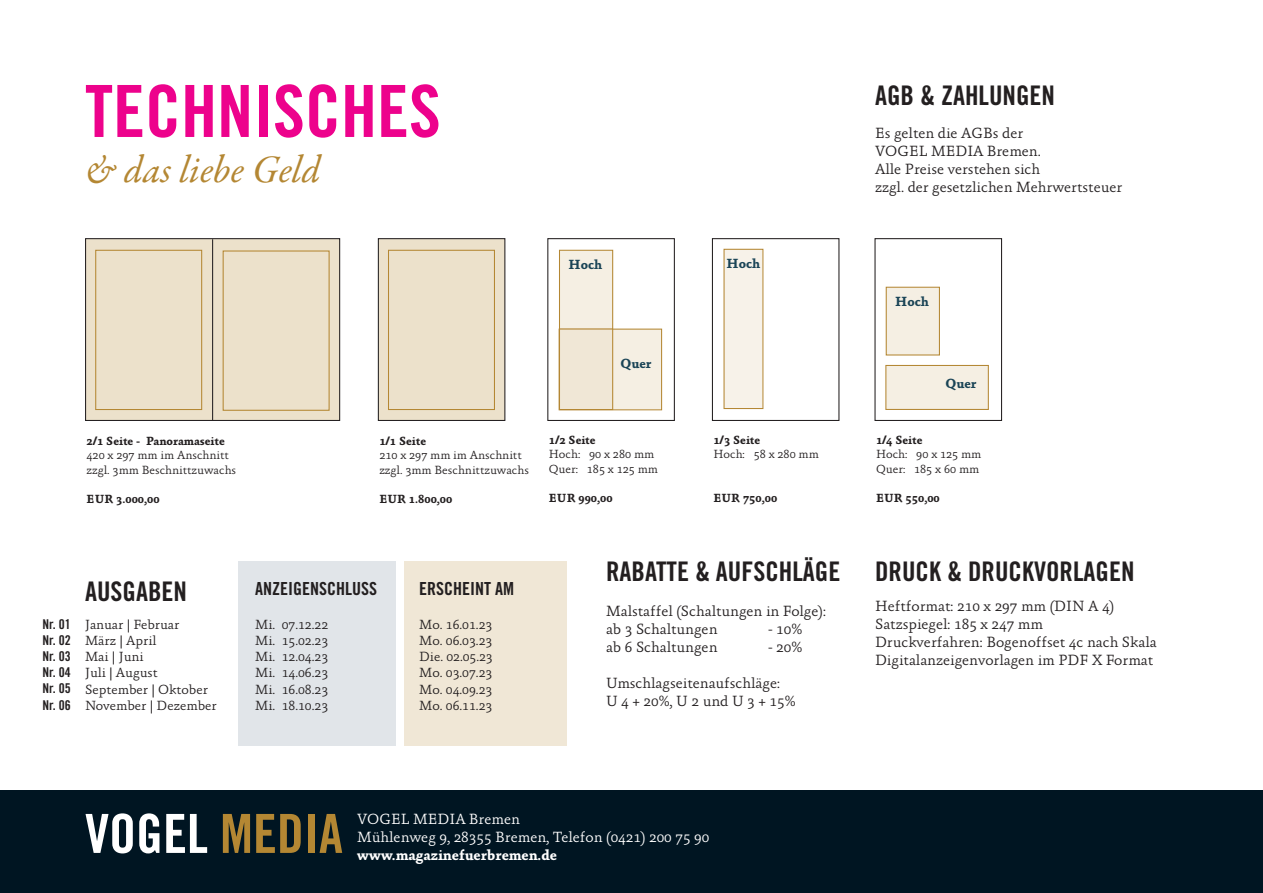
<style>
.page{position:relative;width:1263px;height:893px;background:#fff}
.page>*{position:absolute;margin:0;border:0;box-sizing:border-box;transform-origin:0 0}
.t1{font:72px "Trade Gothic Bold Cond Twenty";color:#ed028c}
.t2{font:54px "Trade Gothic Bold Cond Twenty";color:#fff}
.t3{font:italic 39px "Garamond Premr Pro";color:#b48733}
.t4{font:27px "Trade Gothic Bold Cond Twenty";color:#231f20}
.t5{font:18px "Trade Gothic Bold Cond Twenty";color:#231f20}
.t6{font:300 15px/18px "Absara";color:#231f20}
.t7{font:300 15px/18px "Absara";color:#fff}
.t8{font:700 15px "Absara OT";color:#fff}
.t9{font:300 13.5px/16.2px "Absara";color:#231f20;text-align:justify}
.t10{font:300 13.5px "Absara";color:#fff}
.t11{font:13.5px/16.2px "Trade Gothic Bold Cond Twenty";color:#231f20;text-align:justify}
.t12{font:700 13.5px "Absara OT";color:#1a4456}
.t13{font:300 12px/14.4px "Absara";color:#231f20}
.t14{font:700 12px "Absara OT";color:#231f20}
.s1{color:#b48733}
</style>
<div class="page">
<div style="left:238px;top:561px;width:158px;height:184px;background:#e1e5e9"></div>
<div style="left:404px;top:561px;width:162px;height:184px;background:#f0e7d6"></div>
<div style="left:378px;top:239px;width:127px;height:181px;background:#ece1cb"></div>
<div style="left:378px;top:238px;width:127px;height:183px;border:1px solid #231f20"></div>
<div style="left:388px;top:250px;width:107px;height:160px;border:1px solid #b48733"></div>
<div style="left:86px;top:239px;width:254px;height:181px;background:#ece1cb"></div>
<div style="left:85px;top:238px;width:255px;height:183px;border:1px solid #231f20"></div>
<div style="left:95px;top:250px;width:107px;height:160px;border:1px solid #b48733"></div>
<div style="left:223px;top:250px;width:107px;height:161px;border:1px solid #b48733"></div>
<div style="left:547px;top:238px;width:128px;height:183px;border:1px solid #231f20"></div>
<div style="left:560px;top:330px;width:101px;height:79px;background:#f5efe3"></div>
<div style="left:559px;top:329px;width:103px;height:81px;border:1px solid #b48733"></div>
<div style="left:712px;top:238px;width:127px;height:183px;border:1px solid #231f20"></div>
<div style="left:874px;top:238px;width:128px;height:183px;border:1px solid #231f20"></div>
<div style="left:560px;top:251px;width:52px;height:78px;background:#f5efe3"></div>
<div style="left:560px;top:330px;width:52px;height:79px;background:#f0e7d6"></div>
<hr style="left:560px;top:329px;width:52px;height:1px;background:#cdaf7a">
<div style="left:559px;top:250px;width:54px;height:160px;border:1px solid #b48733"></div>
<div style="left:724px;top:250px;width:38px;height:158px;background:#f7f2e9"></div>
<div style="left:886px;top:366px;width:102px;height:43px;background:#f5efe3"></div>
<div style="left:885px;top:365px;width:104px;height:45px;border:1px solid #b48733"></div>
<div style="left:887px;top:288px;width:52px;height:66px;background:#f5efe3"></div>
<div style="left:886px;top:287px;width:54px;height:68px;border:1px solid #b48733"></div>
<div style="left:0;top:791px;width:1263px;height:102px;background:#001522"></div>
<hr style="left:212px;top:239px;width:1px;height:181px;background:#231f20">
<h1 class="t1" style="left:85px;top:85px;width:357px">TECHNISCHES</h1>
<h3 class="t3" style="left:85px;top:154px;width:237px">&amp; das liebe Geld</h3>
<h3 class="t4" style="left:875px;top:85px;width:181px">AGB &amp; ZAHLUNGEN</h3>
<p class="t6" style="left:875px;top:126px;width:249px">Es gelten die AGBs der<br>VOGEL MEDIA Bremen.<br>Alle Preise verstehen sich<br>zzgl. der gesetzlichen Mehrwertsteuer</p>
<p class="t12" style="left:568px;top:260px;width:35px">Hoch</p>
<p class="t12" style="left:726px;top:259px;width:35px">Hoch</p>
<p class="t12" style="left:895px;top:297px;width:35px">Hoch</p>
<p class="t14" style="left:87px;top:436px;width:140px">2/1 Seite - Panoramaseite</p>
<p class="t13" style="left:87px;top:450px;width:151px">420 x 297 mm im Anschnitt zzgl. 3mm Beschnittzuwachs</p>
<p class="t14" style="left:87px;top:494px;width:75px">EUR 3.000,00</p>
<p class="t14" style="left:379px;top:436px;width:48px">1/1 Seite</p>
<p class="t13" style="left:379px;top:450px;width:151px">210 x 297 mm im Anschnitt zzgl. 3mm Beschnittzuwachs</p>
<p class="t14" style="left:379px;top:494px;width:75px">EUR 1.800,00</p>
<h3 class="t4" style="left:85px;top:581px;width:103px">AUSGABEN</h3>
<p class="t5" style="left:255px;top:581px;width:123px">ANZEIGENSCHLUSS</p>
<p class="t5" style="left:419px;top:581px;width:96px">ERSCHEINT AM</p>
<p class="t11" style="left:43px;top:617px;width:30px">Nr. 01<br>Nr. 02<br>Nr. 03<br>Nr. 04<br>Nr. 05<br>Nr. 06</p>
<p class="t9" style="left:85px;top:618px;width:133px;text-align:left">Januar | Februar<br>März | April<br>Mai | Juni<br>Juli | August<br>September | Oktober<br>November | Dezember</p>
<p class="t9" style="left:255px;top:618px;width:75px">Mi. 07.12.22<br>Mi. 15.02.23<br>Mi. 12.04.23<br>Mi. 14.06.23<br>Mi. 16.08.23<br>Mi. 18.10.23</p>
<p class="t9" style="left:419px;top:618px;width:75px">Mo. 16.01.23<br>Mo. 06.03.23<br>Die. 02.05.23<br>Mo. 03.07.23<br>Mo. 04.09.23<br>Mo. 06.11.23</p>
<p class="t12" style="left:620px;top:359px;width:32px">Quer</p>
<p class="t14" style="left:549px;top:435px;width:48px">1/2 Seite</p>
<p class="t13" style="left:549px;top:449px;width:111px">Hoch: 90 x 280 mm<br>Quer: 185 x 125 mm</p>
<p class="t14" style="left:549px;top:493px;width:65px">EUR 990,00</p>
<p class="t14" style="left:713px;top:435px;width:48px">1/3 Seite</p>
<p class="t13" style="left:713px;top:449px;width:107px">Hoch: 58 x 280 mm</p>
<p class="t14" style="left:713px;top:493px;width:65px">EUR 750,00</p>
<p class="t12" style="left:945px;top:379px;width:32px">Quer</p>
<p class="t14" style="left:876px;top:435px;width:48px">1/4 Seite</p>
<p class="t13" style="left:876px;top:449px;width:107px">Hoch: 90 x 125 mm<br>Quer: 185 x 60 mm</p>
<p class="t14" style="left:876px;top:493px;width:65px">EUR 550,00</p>
<h3 class="t4" style="left:606px;top:561px;width:236px">RABATTE &amp; AUFSCHLÄGE</h3>
<h3 class="t4" style="left:875px;top:561px;width:261px">DRUCK &amp; DRUCKVORLAGEN</h3>
<p class="t6" style="left:606px;top:604px;width:222px">Malstaffel (Schaltungen in Folge): ab 3 Schaltungen</p>
<p class="t6" style="left:768px;top:622px;width:36px">- 10%</p>
<p class="t6" style="left:606px;top:640px;width:113px">ab 6 Schaltungen</p>
<p class="t6" style="left:768px;top:640px;width:36px">- 20%</p>
<p class="t6" style="left:606px;top:676px;width:191px">Umschlagseitenaufschläge:<br>U4+20%,U2undU3+15%</p>
<p class="t6" style="left:875px;top:599px;width:283px">Heftformat: 210 x 297 mm (DIN A 4)<br>Satzspiegel: 185 x 247 mm<br>Druckverfahren: Bogenoffset 4c nach Skala Digitalanzeigenvorlagen im PDF X Format</p>
<h2 class="t2" style="left:85px;top:814px;width:259px">VOGEL <span class="s1">MEDIA</span></h2>
<p class="t7" style="left:357px;top:812px;width:354px">VOGEL MEDIA Bremen<br>Mühlenweg 9, 28355 Bremen, Telefon (0421) 200 75 90</p>
<p class="t8" style="left:357px;top:850px;width:201px">www.magazinefuerbremen.de</p>
<p class="t10" style="left:421px;top:829px;width:218px">Kombirabatt drei Stadtteil-Magazine</p>
<p class="t10" style="left:691px;top:829px;width:32px">- 20%</p>
</div>
